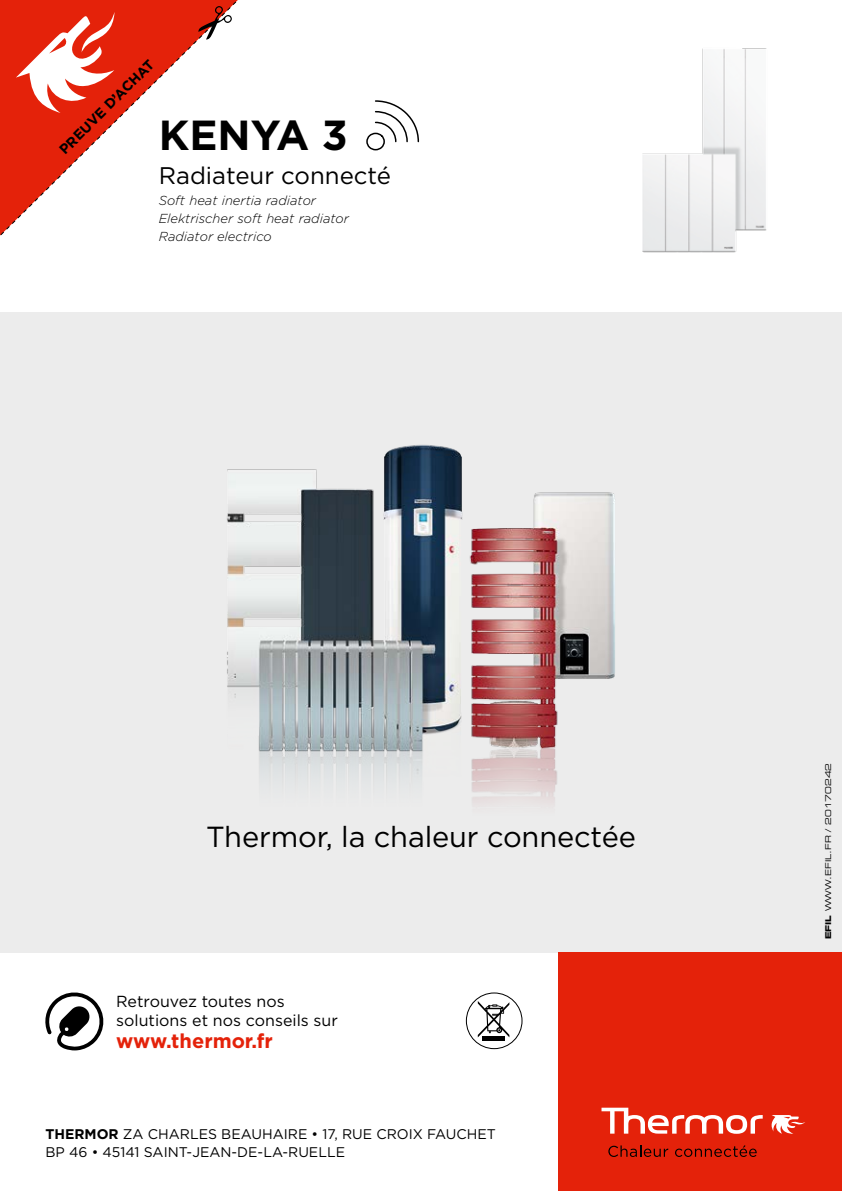
<style>
.page{position:relative;width:842px;height:1191px;background:#fff}
.page>*{position:absolute;margin:0;border:0;box-sizing:border-box;transform-origin:0 0}
.t1{font:700 42px "Gotham";color:#000}
.titres{font:29px "Gotham";letter-spacing:-.005em;color:#000}
.t2{font:24px "Gotham";color:#000}
.t3{font:700 20px "Gotham";color:#e4220a}
.t4{font:16px/19px "Gotham";color:#000}
.t5{font:14px "Gotham";color:#000}
.t6{font:700 14px "Gotham";color:#000}
.Normal_e{font:italic 300 13px "Gotham";color:#000}
.t7{font:8px "Eurostile Extended Two";color:#000}
.s1{font-weight:700}
.s2{font-family:"Eurostile Bold Extended Two"}
</style>
<div class="page">
<svg style="left:0;top:0;width:238px;height:236px"></svg>
<div style="left:0;top:312px;width:842px;height:640px;background:#ececec"></div>
<svg style="left:45px;top:992px;width:59px;height:58px"></svg>
<div style="left:558px;top:952px;width:284px;height:239px;background:#e4220a"></div>
<svg style="left:771px;top:1115px;width:34px;height:18px"></svg>
<svg style="left:601px;top:1107px;width:162px;height:26px"></svg>
<svg style="left:608px;top:1145px;width:60px;height:12px"></svg>
<svg style="left:675px;top:1145px;width:82px;height:12px"></svg>
<svg style="left:466px;top:992px;width:56px;height:57px"></svg>
<svg style="left:366px;top:100px;width:54px;height:51px"></svg>
<img style="left:227px;top:444px;width:388px;height:359px">
<img style="left:642px;top:48px;width:125px;height:205px">
<p class="t6" style="left:55px;top:145px;width:129px;rotate:-45deg">PREUVE D’ACHAT</p>
<p class="t1" style="left:159px;top:107px;width:191px">KENYA 3</p>
<p class="t2" style="left:159px;top:160px;width:234px">Radiateur connecté</p>
<p class="Normal_e" style="left:159px;top:192px;width:159px">Soft heat inertia radiator</p>
<p class="Normal_e" style="left:159px;top:210px;width:192px">Elektrischer soft heat radiator</p>
<p class="Normal_e" style="left:159px;top:228px;width:115px">Radiator electrico</p>
<p class="titres" style="left:206px;top:818px;width:431px">Thermor, la chaleur connectée</p>
<p class="t4" style="left:116px;top:991px;width:223px">Retrouvez toutes nos solutions et nos conseils sur</p>
<p class="t3" style="left:116px;top:1028px;width:158px">www.thermor.fr</p>
<p class="t5" style="left:45px;top:1125px;width:452px"><span class="s1">THERMOR</span> ZA CHARLES BEAUHAIRE • 17, RUE CROIX FAUCHET</p>
<p class="t5" style="left:45px;top:1143px;width:301px">BP 46 • 45141 SAINT-JEAN-DE-LA-RUELLE</p>
<p class="t7" style="left:823px;top:939px;width:178px;rotate:-90deg"><span class="s2">EFIL</span> WWW.EFIL.FR / 20170242</p>
</div>
